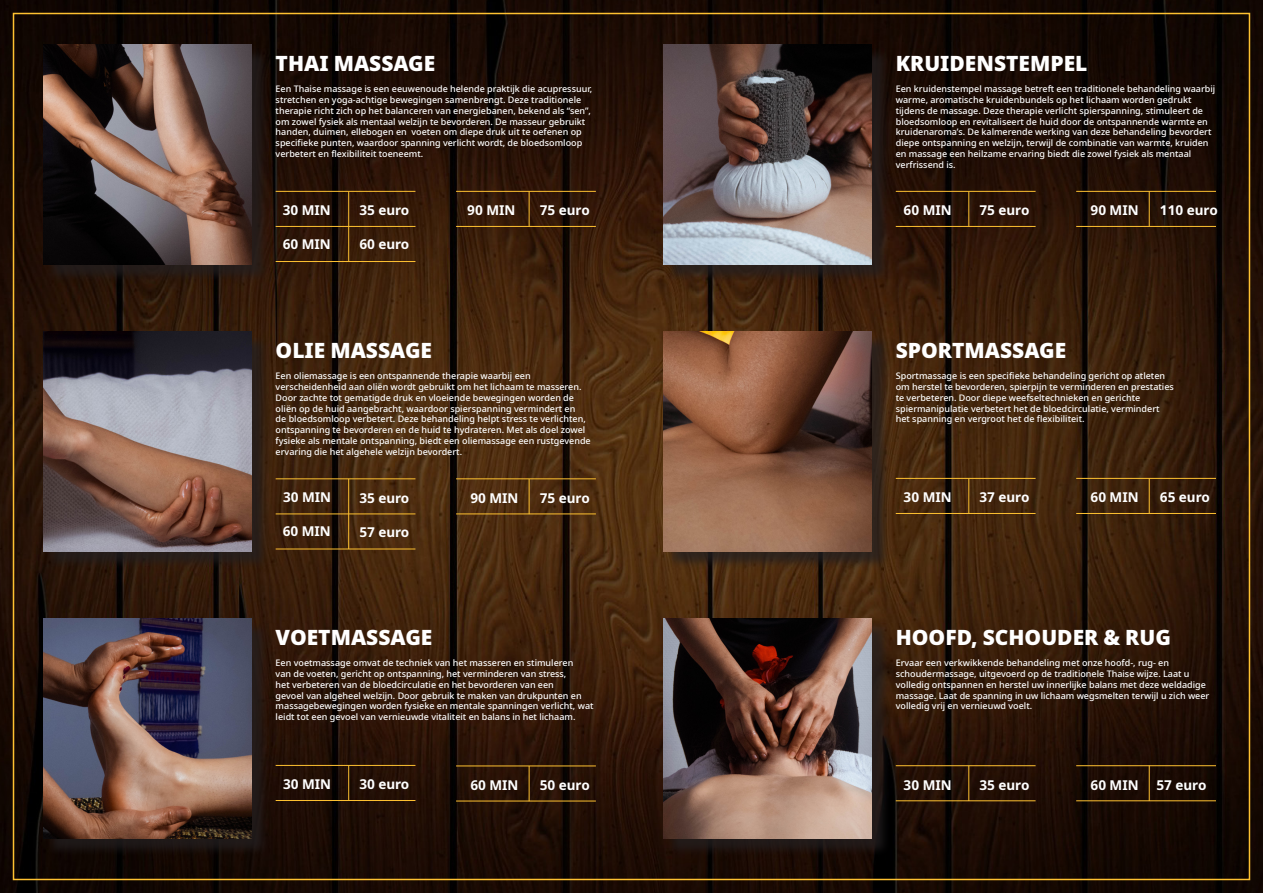
<style>
.page{position:relative;width:1263px;height:893px;background:#fff}
.page>*{position:absolute;margin:0;border:0;box-sizing:border-box;transform-origin:0 0}
.t1{font:900 21px "Noto Sans Thai Looped";color:#fff}
.t2{font:700 13.5px "Noto Sans Thai Looped";color:#fff}
.t3{font:500 9px/10.8px "Noto Sans Thai Looped";color:#fff}
</style>
<div class="page">
<img style="left:0;top:0;width:1263px;height:893px">
<div style="left:46px;top:47px;width:224px;height:236px;background:#231f20;opacity:.75"></div>
<img style="left:43px;top:45px;width:209px;height:219px">
<hr style="left:276px;top:191px;width:139px;height:1px;background:#fec131">
<hr style="left:276px;top:226px;width:139px;height:1px;background:#fec131">
<hr style="left:276px;top:261px;width:139px;height:1px;background:#fec131">
<hr style="left:348px;top:191px;width:1px;height:70px;background:#fec131">
<hr style="left:456px;top:191px;width:140px;height:1px;background:#fec131">
<hr style="left:456px;top:226px;width:140px;height:1px;background:#fec131">
<hr style="left:529px;top:191px;width:1px;height:36px;background:#fec131">
<div style="left:46px;top:334px;width:224px;height:236px;background:#231f20;opacity:.75"></div>
<img style="left:43px;top:332px;width:209px;height:219px">
<div style="left:46px;top:621px;width:224px;height:236px;background:#231f20;opacity:.75"></div>
<img style="left:43px;top:619px;width:209px;height:219px">
<div style="left:666px;top:47px;width:224px;height:236px;background:#231f20;opacity:.75"></div>
<img style="left:663px;top:45px;width:209px;height:219px">
<div style="left:666px;top:334px;width:224px;height:236px;background:#231f20;opacity:.75"></div>
<img style="left:663px;top:332px;width:209px;height:219px">
<div style="left:666px;top:621px;width:224px;height:236px;background:#231f20;opacity:.75"></div>
<img style="left:663px;top:619px;width:209px;height:219px">
<hr style="left:276px;top:479px;width:139px;height:1px;background:#fec131">
<hr style="left:276px;top:514px;width:139px;height:1px;background:#fec131">
<hr style="left:276px;top:549px;width:139px;height:1px;background:#fec131">
<hr style="left:348px;top:479px;width:1px;height:70px;background:#fec131">
<hr style="left:456px;top:479px;width:140px;height:1px;background:#fec131">
<hr style="left:456px;top:514px;width:140px;height:1px;background:#fec131">
<hr style="left:529px;top:479px;width:1px;height:35px;background:#fec131">
<hr style="left:276px;top:765px;width:139px;height:1px;background:#fec131">
<hr style="left:276px;top:800px;width:139px;height:1px;background:#fec131">
<hr style="left:348px;top:765px;width:1px;height:36px;background:#fec131">
<hr style="left:896px;top:191px;width:139px;height:1px;background:#fec131">
<hr style="left:896px;top:226px;width:139px;height:1px;background:#fec131">
<hr style="left:968px;top:191px;width:1px;height:36px;background:#fec131">
<hr style="left:1076px;top:191px;width:140px;height:1px;background:#fec131">
<hr style="left:1076px;top:226px;width:140px;height:1px;background:#fec131">
<hr style="left:1149px;top:191px;width:1px;height:36px;background:#fec131">
<hr style="left:456px;top:766px;width:140px;height:1px;background:#fec131">
<hr style="left:456px;top:801px;width:140px;height:1px;background:#fec131">
<hr style="left:529px;top:766px;width:1px;height:35px;background:#fec131">
<hr style="left:896px;top:765px;width:139px;height:1px;background:#fec131">
<hr style="left:896px;top:800px;width:139px;height:1px;background:#fec131">
<hr style="left:968px;top:766px;width:1px;height:35px;background:#fec131">
<hr style="left:1076px;top:765px;width:140px;height:1px;background:#fec131">
<hr style="left:1076px;top:800px;width:140px;height:1px;background:#fec131">
<hr style="left:1149px;top:765px;width:1px;height:36px;background:#fec131">
<hr style="left:896px;top:478px;width:139px;height:1px;background:#fec131">
<hr style="left:896px;top:513px;width:139px;height:1px;background:#fec131">
<hr style="left:968px;top:478px;width:1px;height:36px;background:#fec131">
<hr style="left:1076px;top:478px;width:140px;height:1px;background:#fec131">
<hr style="left:1076px;top:513px;width:140px;height:1px;background:#fec131">
<hr style="left:1149px;top:478px;width:1px;height:36px;background:#fec131">
<p class="t1" style="left:276px;top:51px;width:161px">THAI MASSAGE</p>
<p class="t3" style="left:276px;top:84px;width:318px">Een Thaise massage is een eeuwenoude helende praktijk die acupressuur, stretchen en yoga-achtige bewegingen samenbrengt. Deze traditionele therapie richt zich op het balanceren van energiebanen, bekend als “sen”, om zowel fysiek als mentaal welzijn te bevorderen. De masseur gebruikt handen, duimen, ellebogen en voeten om diepe druk uit te oefenen op specifieke punten, waardoor spanning verlicht wordt, de bloedsomloop verbetert en flexibiliteit toeneemt.</p>
<p class="t1" style="left:896px;top:51px;width:193px">KRUIDENSTEMPEL</p>
<p class="t3" style="left:896px;top:84px;width:321px">Een kruidenstempel massage betreft een traditionele behandeling waarbij warme, aromatische kruidenbundels op het lichaam worden gedrukt tijdens de massage. Deze therapie verlicht spierspanning, stimuleert de bloedsomloop en revitaliseert de huid door de ontspannende warmte en kruidenaroma’s. De kalmerende werking van deze behandeling bevordert diepe ontspanning en welzijn, terwijl de combinatie van warmte, kruiden en massage een heilzame ervaring biedt die zowel fysiek als mentaal verfrissend is.</p>
<p class="t2" style="left:283px;top:202px;width:50px">30 MIN</p>
<p class="t2" style="left:283px;top:237px;width:50px">60 MIN</p>
<p class="t2" style="left:359px;top:203px;width:52px">35 euro</p>
<p class="t2" style="left:359px;top:237px;width:52px">60 euro</p>
<p class="t2" style="left:467px;top:203px;width:50px">90 MIN</p>
<p class="t2" style="left:540px;top:202px;width:52px">75 euro</p>
<p class="t2" style="left:904px;top:203px;width:50px">60 MIN</p>
<p class="t2" style="left:979px;top:203px;width:52px">75 euro</p>
<p class="t2" style="left:1090px;top:203px;width:50px">90 MIN</p>
<p class="t2" style="left:1160px;top:203px;width:59px">110 euro</p>
<p class="t1" style="left:276px;top:338px;width:158px">OLIE MASSAGE</p>
<p class="t3" style="left:276px;top:371px;width:317px">Een oliemassage is een ontspannende therapie waarbij een verscheidenheid aan oliën wordt gebruikt om het lichaam te masseren.<br>Door zachte tot gematigde druk en vloeiende bewegingen worden de oliën op de huid aangebracht, waardoor spierspanning vermindert en<br>de bloedsomloop verbetert. Deze behandeling helpt stress te verlichten, ontspanning te bevorderen en de huid te hydrateren. Met als doel zowel fysieke als mentale ontspanning, biedt een oliemassage een rustgevende ervaring die het algehele welzijn bevordert.</p>
<p class="t1" style="left:896px;top:338px;width:172px">SPORTMASSAGE</p>
<p class="t3" style="left:896px;top:371px;width:280px">Sportmassage is een specifieke behandeling gericht op atleten om herstel te bevorderen, spierpijn te verminderen en prestaties te verbeteren. Door diepe weefseltechnieken en gerichte spiermanipulatie verbetert het de bloedcirculatie, vermindert het spanning en vergroot het de flexibiliteit.</p>
<p class="t2" style="left:283px;top:490px;width:50px">30 MIN</p>
<p class="t2" style="left:283px;top:524px;width:50px">60 MIN</p>
<p class="t2" style="left:359px;top:490px;width:52px">35 euro</p>
<p class="t2" style="left:359px;top:524px;width:52px">57 euro</p>
<p class="t2" style="left:470px;top:490px;width:50px">90 MIN</p>
<p class="t2" style="left:540px;top:490px;width:52px">75 euro</p>
<p class="t2" style="left:904px;top:490px;width:50px">30 MIN</p>
<p class="t2" style="left:979px;top:490px;width:52px">37 euro</p>
<p class="t2" style="left:1090px;top:490px;width:50px">60 MIN</p>
<p class="t2" style="left:1160px;top:490px;width:52px">65 euro</p>
<p class="t1" style="left:276px;top:625px;width:158px">VOETMASSAGE</p>
<p class="t3" style="left:276px;top:658px;width:319px">Een voetmassage omvat de techniek van het masseren en stimuleren<br>van de voeten, gericht op ontspanning, het verminderen van stress,<br>het verbeteren van de bloedcirculatie en het bevorderen van een<br>gevoel van algeheel welzijn. Door gebruik te maken van drukpunten en massagebewegingen worden fysieke en mentale spanningen verlicht, wat leidt tot een gevoel van vernieuwde vitaliteit en balans in het lichaam.</p>
<p class="t1" style="left:896px;top:625px;width:277px">HOOFD, SCHOUDER &amp; RUG</p>
<p class="t3" style="left:896px;top:658px;width:315px">Ervaar een verkwikkende behandeling met onze hoofd-, rug- en schoudermassage, uitgevoerd op de traditionele Thaise wijze. Laat u volledig ontspannen en herstel uw innerlijke balans met deze weldadige massage. Laat de spanning in uw lichaam wegsmelten terwijl u zich weer volledig vrij en vernieuwd voelt.</p>
<p class="t2" style="left:283px;top:776px;width:50px">30 MIN</p>
<p class="t2" style="left:359px;top:777px;width:52px">30 euro</p>
<p class="t2" style="left:470px;top:777px;width:50px">60 MIN</p>
<p class="t2" style="left:540px;top:777px;width:52px">50 euro</p>
<p class="t2" style="left:904px;top:777px;width:50px">30 MIN</p>
<p class="t2" style="left:979px;top:777px;width:52px">35 euro</p>
<p class="t2" style="left:1090px;top:777px;width:50px">60 MIN</p>
<p class="t2" style="left:1156px;top:777px;width:52px">57 euro</p>
</div>
